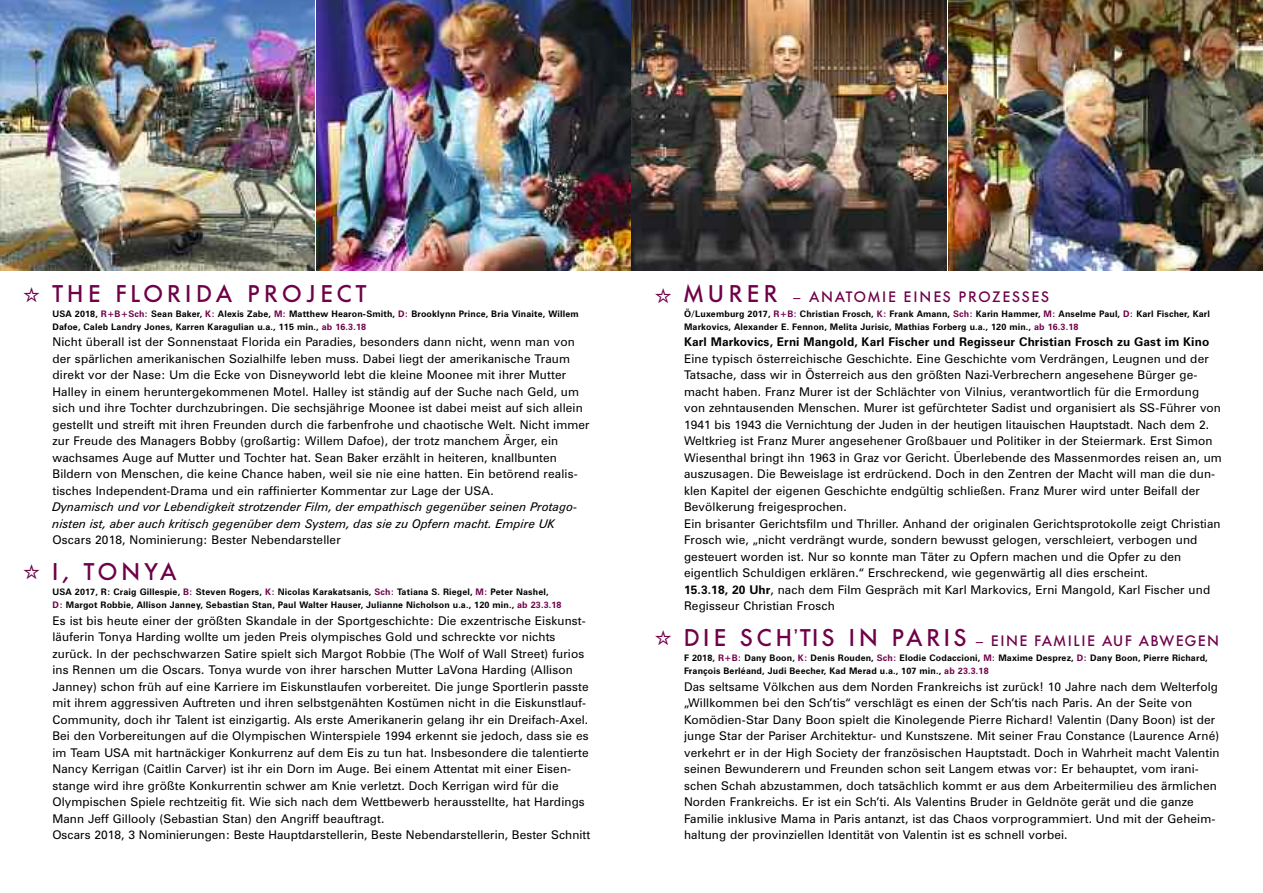
<style>
.page{position:relative;width:1263px;height:893px;background:#fff}
.page>*{position:absolute;margin:0;border:0;box-sizing:border-box;transform-origin:0 0}
.t1{font:500 24px "Futura BQ";letter-spacing:.17em;color:#6f0049}
.t2{font:500 15px "Futura BQ";letter-spacing:.09em;color:#6f0049}
.t3{font:500 15px "Futura BQ";letter-spacing:.115em;color:#6f0049}
.t4{font:12px/16.5px "Zurich BT";letter-spacing:.01em;color:#000}
.t5{font:italic 12px/16.5px "Zurich BT";color:#000}
.t6{font:700 12px "Zurich BT";letter-spacing:.01em;color:#000}
.t7{font:700 9px/12.8px "Zurich BT";letter-spacing:.015em;color:#000}
.s1{color:#6f0049}
.s2{font-size:24px}
.s3{font-weight:700}
</style>
<div class="page">
<img style="left:0;top:0;width:315px;height:270px">
<img style="left:317px;top:0;width:629px;height:270px">
<img style="left:948px;top:0;width:315px;height:270px">
<h1 class="t1" style="left:53px;top:280px;width:316px">THE FLORIDA PROJECT</h1>
<p class="t7" style="left:53px;top:308px;width:528px">USA 2018, <span class="s1">R+B+Sch:</span> Sean Baker, <span class="s1">K:</span> Alexis Zabe, <span class="s1">M:</span> Matthew Hearon-Smith, <span class="s1">D:</span> Brooklynn Prince, Bria Vinaite, Willem<br>Dafoe, Caleb Landry Jones, Karren Karagulian u.a., 115 min., <span class="s1">ab 16.3.18</span></p>
<p class="t4" style="left:53px;top:335px;width:539px">Nicht überall ist der Sonnenstaat Florida ein Paradies, besonders dann nicht, wenn man von der spärlichen amerikanischen Sozialhilfe leben muss. Dabei liegt der amerikanische Traum direkt vor der Nase: Um die Ecke von Disneyworld lebt die kleine Moonee mit ihrer Mutter Halley in einem heruntergekommenen Motel. Halley ist ständig auf der Suche nach Geld, um sich und ihre Tochter durchzubringen. Die sechsjährige Moonee ist dabei meist auf sich allein gestellt und streift mit ihren Freunden durch die farbenfrohe und chaotische Welt. Nicht immer zur Freude des Managers Bobby (großartig: Willem Dafoe), der trotz manchem Ärger, ein wachsames Auge auf Mutter und Tochter hat. Sean Baker erzählt in heiteren, knallbunten Bildern von Menschen, die keine Chance haben, weil sie nie eine hatten. Ein betörend realis&shy;tisches Independent-Drama und ein raffinierter Kommentar zur Lage der USA.</p>
<p class="t5" style="left:53px;top:500px;width:526px">Dynamisch und vor Lebendigkeit strotzender Film, der empathisch gegenüber seinen Protago&shy;nisten ist, aber auch kritisch gegenüber dem System, das sie zu Opfern macht. Empire UK</p>
<p class="t4" style="left:53px;top:533px;width:290px">Oscars 2018, Nominierung: Bester Nebendarsteller</p>
<h1 class="t1" style="left:53px;top:559px;width:126px">I, TONYA</h1>
<p class="t7" style="left:53px;top:587px;width:510px">USA 2017, R: Craig Gillespie, <span class="s1">B:</span> Steven Rogers, <span class="s1">K:</span> Nicolas Karakatsanis, <span class="s1">Sch:</span> Tatiana S. Riegel, <span class="s1">M:</span> Peter Nashel,<br><span class="s1">D:</span> Margot Robbie, Allison Janney, Sebastian Stan, Paul Walter Hauser, Julianne Nicholson u.a., 120 min., <span class="s1">ab 23.3.18</span></p>
<p class="t4" style="left:52px;top:613px;width:539px">Es ist bis heute einer der größten Skandale in der Sportgeschichte: Die exzentrische Eiskunst&shy;läuferin Tonya Harding wollte um jeden Preis olympisches Gold und schreckte vor nichts zurück. In der pechschwarzen Satire spielt sich Margot Robbie (The Wolf of Wall Street) furios ins Rennen um die Oscars. Tonya wurde von ihrer harschen Mutter LaVona Harding (Allison Janney) schon früh auf eine Karriere im Eiskunstlaufen vorbereitet. Die junge Sportlerin passte mit ihrem aggressiven Auftreten und ihren selbstgenähten Kostümen nicht in die Eiskunstlauf-Community, doch ihr Talent ist einzigartig. Als erste Amerikanerin gelang ihr ein Dreifach-Axel.<br>Bei den Vorbereitungen auf die Olympischen Winterspiele 1994 erkennt sie jedoch, dass sie es im Team USA mit hartnäckiger Konkurrenz auf dem Eis zu tun hat. Insbesondere die talentierte Nancy Kerrigan (Caitlin Carver) ist ihr ein Dorn im Auge. Bei einem Attentat mit einer Eisen&shy;stange wird ihre größte Konkurrentin schwer am Knie verletzt. Doch Kerrigan wird für die Olympischen Spiele rechtzeitig fit. Wie sich nach dem Wettbewerb herausstellte, hat Hardings Mann Jeff Gillooly (Sebastian Stan) den Angriff beauftragt.<br>Oscars 2018, 3 Nominierungen: Beste Hauptdarstellerin, Beste Nebendarstellerin, Bester Schnitt</p>
<p class="t3" style="left:684px;top:289px;width:367px"><span class="s2">MURER</span> – ANATOMIE EINES PROZESSES</p>
<p class="t7" style="left:684px;top:308px;width:527px">Ö/Luxemburg 2017, <span class="s1">R+B:</span> Christian Frosch, <span class="s1">K:</span> Frank Amann, <span class="s1">Sch:</span> Karin Hammer, <span class="s1">M:</span> Anselme Paul, <span class="s1">D:</span> Karl Fischer, Karl<br>Markovics, Alexander E. Fennon, Melita Jurisic, Mathias Forberg u.a., 120 min., <span class="s1">ab 16.3.18</span></p>
<p class="t6" style="left:684px;top:338px;width:527px">Karl Markovics, Erni Mangold, Karl Fischer und Regisseur Christian Frosch zu Gast im Kino</p>
<p class="t4" style="left:684px;top:351px;width:539px">Eine typisch österreichische Geschichte. Eine Geschichte vom Verdrängen, Leugnen und der Tatsache, dass wir in Österreich aus den größten Nazi-Verbrechern angesehene Bürger ge&shy;macht haben. Franz Murer ist der Schlächter von Vilnius, verantwortlich für die Ermordung von zehntausenden Menschen. Murer ist gefürchteter Sadist und organisiert als SS-Führer von 1941 bis 1943 die Vernichtung der Juden in der heutigen litauischen Hauptstadt. Nach dem 2.<br>Weltkrieg ist Franz Murer angesehener Großbauer und Politiker in der Steiermark. Erst Simon Wiesenthal bringt ihn 1963 in Graz vor Gericht. Überlebende des Massenmordes reisen an, um auszusagen. Die Beweislage ist erdrückend. Doch in den Zentren der Macht will man die dun&shy;klen Kapitel der eigenen Geschichte endgültig schließen. Franz Murer wird unter Beifall der Bevölkerung freigesprochen.<br>Ein brisanter Gerichtsfilm und Thriller. Anhand der originalen Gerichtsprotokolle zeigt Christian Frosch wie, „nicht verdrängt wurde, sondern bewusst gelogen, verschleiert, verbogen und gesteuert worden ist. Nur so konnte man Täter zu Opfern machen und die Opfer zu den eigentlich Schuldigen erklären.“ Erschreckend, wie gegenwärtig all dies erscheint.<br><span class="s3">15.3.18, 20 Uhr</span>, nach dem Film Gespräch mit Karl Markovics, Erni Mangold, Karl Fischer und Regisseur Christian Frosch</p>
<p class="t2" style="left:684px;top:633px;width:537px"><span class="s2">DIE SCH’TIS IN PARIS</span> – EINE FAMILIE AUF ABWEGEN</p>
<p class="t7" style="left:684px;top:653px;width:525px">F 2018, <span class="s1">R+B:</span> Dany Boon, <span class="s1">K:</span> Denis Rouden, <span class="s1">Sch:</span> Elodie Codaccioni, <span class="s1">M:</span> Maxime Desprez, <span class="s1">D:</span> Dany Boon, Pierre Richard,<br>François Berléand, Judi Beecher, Kad Merad u.a., 107 min., <span class="s1">ab 23.3.18</span></p>
<p class="t4" style="left:684px;top:679px;width:537px">Das seltsame Völkchen aus dem Norden Frankreichs ist zurück! 10 Jahre nach dem Welterfolg „Willkommen bei den Sch’tis“ verschlägt es einen der Sch’tis nach Paris. An der Seite von Komödien-Star Dany Boon spielt die Kinolegende Pierre Richard! Valentin (Dany Boon) ist der junge Star der Pariser Architektur- und Kunstszene. Mit seiner Frau Constance (Laurence Arné) verkehrt er in der High Society der französischen Hauptstadt. Doch in Wahrheit macht Valentin seinen Bewunderern und Freunden schon seit Langem etwas vor: Er behauptet, vom irani&shy;schen Schah abzustammen, doch tatsächlich kommt er aus dem Arbeitermilieu des ärmlichen Norden Frankreichs. Er ist ein Sch’ti. Als Valentins Bruder in Geldnöte gerät und die ganze Familie inklusive Mama in Paris antanzt, ist das Chaos vorprogrammiert. Und mit der Geheim&shy;haltung der provinziellen Identität von Valentin ist es schnell vorbei.</p>
</div>
